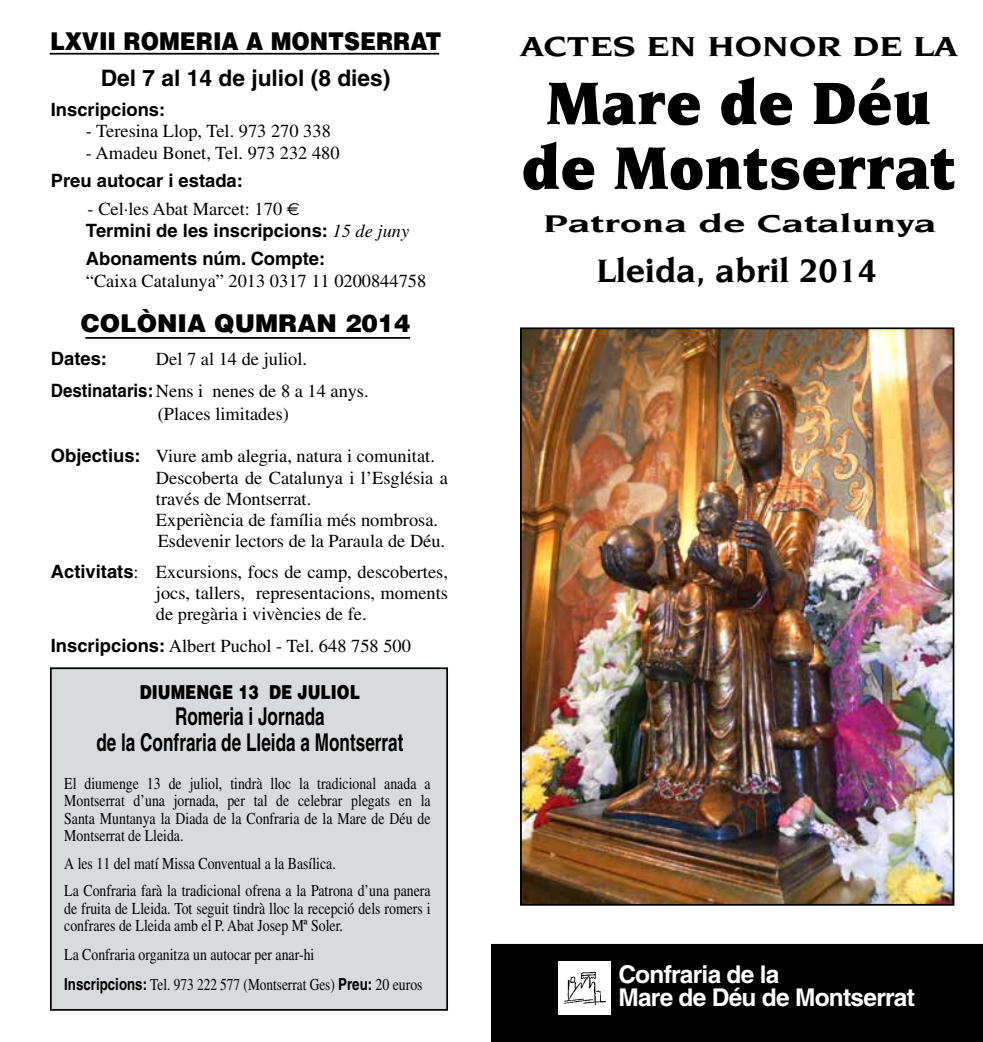
<style>
.page{position:relative;width:983px;height:1042px;background:#fff}
.page>*{position:absolute;margin:0;border:0;box-sizing:border-box;transform-origin:0 0}
.t1{font:900 64.75px/64.8px "Novarese Std";color:#000;text-align:center;scale:.9 1}
.t2{font:700 35px "Novarese Std";color:#000}
.t3{font:700 29.75px "Novarese Std";color:#000;scale:1.27 1}
.t4{font:700 26.25px "Novarese Std";color:#000;scale:1.54 1}
.t5{font:700 24.5px/26.2px "Helvetica";color:#000;text-align:center;scale:.7 1}
.t6{font:700 24.5px/22.8px "Helvetica";letter-spacing:-.03em;color:#fff}
.t7{font:900 24.5px "Helvetica";color:#000;scale:.9 1}
.t8{font:900 24.5px "Helvetica";color:#000}
.t9{font:700 22.75px "Helvetica";color:#000}
.t10{font:900 19.25px "Helvetica";color:#000;scale:.8 1}
.t11{font:18.38px/21.3px "Times";color:#000}
.t12{font:700 18.38px/28px "Helvetica";color:#000}
.t13{font:16.62px/17.5px "Times";color:#000;scale:.83 1}
.s1{font-family:"Euro Sans Std";font-size:17.5px}
.s2{font-family:"Times";font-weight:400;font-style:italic}
.s3{font-family:"Helvetica";font-weight:700}
</style>
<div class="page">
<div style="left:491px;top:944px;width:491px;height:98px;background:#000"></div>
<div style="left:51px;top:668px;width:396px;height:342px;background:#d8dbdc"></div>
<div style="left:50px;top:667px;width:398px;height:343px;border:2px solid #000"></div>
<img style="left:558px;top:961px;width:53px;height:54px">
<img style="left:523px;top:330px;width:428px;height:572px">
<div style="left:520px;top:327px;width:434px;height:578px;border:2px solid #000"></div>
<hr style="left:85px;top:337px;width:325px;height:2px;background:#000">
<hr style="left:50px;top:53px;width:389px;height:2px;background:#000">
<h3 class="t7" style="left:50px;top:25px;width:436px">LXVII ROMERIA A MONTSERRAT</h3>
<p class="t9" style="left:101px;top:64px;width:291px">Del 7 al 14 de juliol (8 dies)</p>
<p class="t12" style="left:51px;top:95px;width:116px">Inscripcions:</p>
<p class="t11" style="left:86px;top:120px;width:246px">- Teresina Llop, Tel. 973 270 338</p>
<p class="t11" style="left:86px;top:142px;width:255px">- Amadeu Bonet, Tel. 973 232 480</p>
<p class="t12" style="left:51px;top:166px;width:193px">Preu autocar i estada:</p>
<p class="t11" style="left:88px;top:198px;width:214px">- Cel·les Abat Marcet: 170 <span class="s1">€</span></p>
<p class="t12" style="left:86px;top:216px;width:325px">Termini de les inscripcions: <span class="s2">15 de juny<br></span>Abonaments núm. Compte:</p>
<p class="t11" style="left:86px;top:270px;width:342px">“Caixa Catalunya” 2013 0317 11 0200844758</p>
<h3 class="t8" style="left:81px;top:307px;width:331px">COLÒNIA QUMRAN 2014</h3>
<p class="t12" style="left:51px;top:345px;width:58px">Dates:</p>
<p class="t11" style="left:51px;top:343px;width:319px;line-height:31.5px;text-indent:105px">Del 7 al 14 de juliol.<br><span class="s3">Destinataris:</span> Nens i nenes de 8 a 14 anys.</p>
<p class="t11" style="left:158px;top:403px;width:133px">(Places limitades)</p>
<p class="t11" style="left:156px;top:445px;width:293px;text-indent:-105px"><span class="s3">Objectius:</span> Viure amb alegria, natura i comunitat.<br>Descoberta de Catalunya i l’Església a través de Montserrat.<br>Experiència de família més nombrosa.<br>Esdevenir lectors de la Paraula de Déu.</p>
<p class="t11" style="left:156px;top:561px;width:293px;text-align:justify;text-indent:-105px"><span class="s3">Activitats</span>: Excursions, focs de camp, descobertes, jocs, tallers, representacions, moments de pregària i vivències de fe.</p>
<p class="t11" style="left:51px;top:635px;width:361px"><span class="s3">Inscripcions:</span> Albert Puchol - Tel. 648 758 500</p>
<p class="t10" style="left:140px;top:679px;width:276px">DIUMENGE 13 DE JULIOL</p>
<h3 class="t5" style="left:96px;top:703px;width:440px">Romeria i Jornada<br>de la Confraria de Lleida a Montserrat</h3>
<p class="t13" style="left:64px;top:774px;width:443px;text-align:justify">El diumenge 13 de juliol, tindrà lloc la tradicional anada a Montserrat d’una jornada, per tal de celebrar plegats en la Santa Muntanya la Diada de la Confraria de la Mare de Déu de Montserrat de Lleida.</p>
<p class="t13" style="left:64px;top:849px;width:443px;line-height:27.5px">A les 11 del matí Missa Conventual a la Basílica.<br>La Confraria farà la tradicional ofrena a la Patrona d’una panera</p>
<p class="t13" style="left:64px;top:899px;width:443px">de fruita de Lleida. Tot seguit tindrà lloc la recepció dels romers i confrares de Lleida amb el P. Abat Josep Mª Soler.</p>
<p class="t13" style="left:64px;top:940px;width:433px;line-height:29.2px">La Confraria organitza un autocar per anar-hi<br><span class="s3">Inscripcions:</span> Tel. 973 222 577 (Montserrat Ges) <span class="s3">Preu:</span> 20 euros</p>
<h3 class="t3" style="left:520px;top:29px;width:345px">ACTES EN HONOR DE LA</h3>
<h1 class="t1" style="left:521px;top:70px;width:484px">Mare de Déu de Montserrat</h1>
<h3 class="t4" style="left:543px;top:208px;width:257px">Patrona de Catalunya</h3>
<h2 class="t2" style="left:596px;top:250px;width:282px">Lleida, abril 2014</h2>
<h3 class="t6" style="left:618px;top:962px;width:298px">Confraria de la<br>Mare de Déu de Montserrat</h3>
</div>
